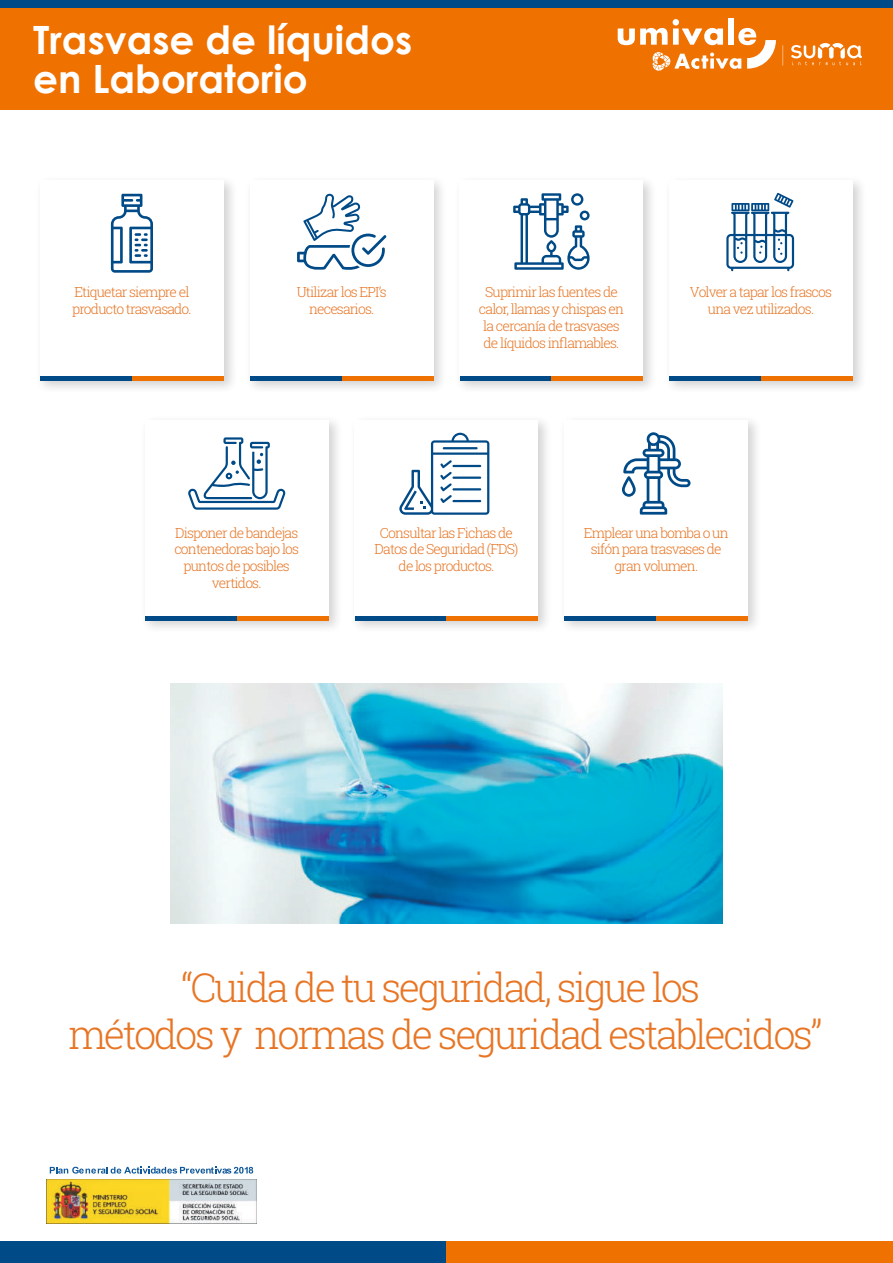
<style>
.page{position:relative;width:893px;height:1263px;background:#fff}
.page>*{position:absolute;margin:0;border:0;box-sizing:border-box;transform-origin:0 0}
.t1{font:300 39.9px/48px "Roboto Slab";letter-spacing:-.06em;color:#e77524;text-align:center}
.t2{font:700 39px/39.3px "Century Gothic";color:#fff}
.t3{font:300 13.95px/16.8px "Roboto Slab";letter-spacing:-.06em;color:#e77524;text-align:center}
</style>
<div class="page">
<div style="left:564px;top:616px;width:92px;height:5px;background:#004a87"></div>
<div style="left:656px;top:616px;width:92px;height:5px;background:#ef7100"></div>
<div style="left:145px;top:616px;width:92px;height:5px;background:#004a87"></div>
<div style="left:237px;top:616px;width:92px;height:5px;background:#ef7100"></div>
<div style="left:355px;top:616px;width:91px;height:5px;background:#004a87"></div>
<div style="left:446px;top:616px;width:92px;height:5px;background:#ef7100"></div>
<img style="left:40px;top:181px;width:821px;height:207px">
<hr style="left:460px;top:376px;width:91px;height:4px;background:#004a87">
<hr style="left:551px;top:376px;width:92px;height:4px;background:#ef7100">
<div style="left:460px;top:180px;width:183px;height:196px;background:#fff"></div>
<hr style="left:669px;top:376px;width:92px;height:4px;background:#004a87">
<hr style="left:761px;top:376px;width:92px;height:4px;background:#ef7100">
<div style="left:669px;top:180px;width:184px;height:196px;background:#fff"></div>
<hr style="left:250px;top:376px;width:92px;height:4px;background:#004a87">
<hr style="left:342px;top:376px;width:92px;height:4px;background:#ef7100">
<div style="left:250px;top:180px;width:184px;height:196px;background:#fff"></div>
<hr style="left:40px;top:376px;width:92px;height:4px;background:#004a87">
<hr style="left:132px;top:376px;width:92px;height:4px;background:#ef7100">
<div style="left:40px;top:180px;width:184px;height:196px;background:#fff"></div>
<img style="left:170px;top:683px;width:553px;height:241px">
<img style="left:46px;top:1179px;width:211px;height:44px">
<svg style="left:50px;top:1167px;width:203px;height:6px"></svg>
<div style="left:0;top:1242px;width:446px;height:21px;background:#004a87"></div>
<div style="left:446px;top:1242px;width:447px;height:21px;background:#ef7100"></div>
<svg style="left:188px;top:437px;width:97px;height:73px"></svg>
<svg style="left:399px;top:432px;width:90px;height:83px"></svg>
<svg style="left:622px;top:432px;width:68px;height:83px"></svg>
<svg style="left:726px;top:193px;width:68px;height:78px"></svg>
<svg style="left:297px;top:194px;width:89px;height:76px"></svg>
<svg style="left:111px;top:194px;width:42px;height:79px"></svg>
<svg style="left:513px;top:193px;width:77px;height:77px"></svg>
<div style="left:0;top:2px;width:893px;height:107px;background:#ef7100"></div>
<div style="left:0;top:0;width:893px;height:8px;background:#004a87"></div>
<svg style="left:791px;top:43px;width:71px;height:22px"></svg>
<svg style="left:783px;top:45px;width:1px;height:21px"></svg>
<svg style="left:618px;top:19px;width:158px;height:52px"></svg>
<h2 class="t2" style="left:33px;top:18px;width:381px">Trasvase de líquidos en Laboratorio</h2>
<p class="t3" style="left:72px;top:284px;width:121px;text-align:left">Etiquetar siempre el producto trasvasado.</p>
<p class="t3" style="left:297px;top:284px;width:91px">Utilizar los EPI’s necesarios.</p>
<p class="t3" style="left:479px;top:284px;width:146px">Suprimir las fuentes de calor, llamas y chispas en la cercanía de trasvases de líquidos inflamables.</p>
<p class="t3" style="left:690px;top:284px;width:144px">Volver a tapar los frascos una vez utilizados.</p>
<p class="t3" style="left:174px;top:524px;width:126px">Disponer de bandejas contenedoras bajo los puntos de posibles vertidos.</p>
<p class="t3" style="left:375px;top:524px;width:145px">Consultar las Fichas de<br>Datos de Seguridad (FDS) de los productos.</p>
<p class="t3" style="left:584px;top:524px;width:146px">Emplear una bomba o un sifón para trasvases de gran volumen.</p>
<h1 class="t1" style="left:69px;top:962px;width:755px">“Cuida de tu seguridad, sigue los<br>métodos y normas de seguridad establecidos”</h1>
</div>
